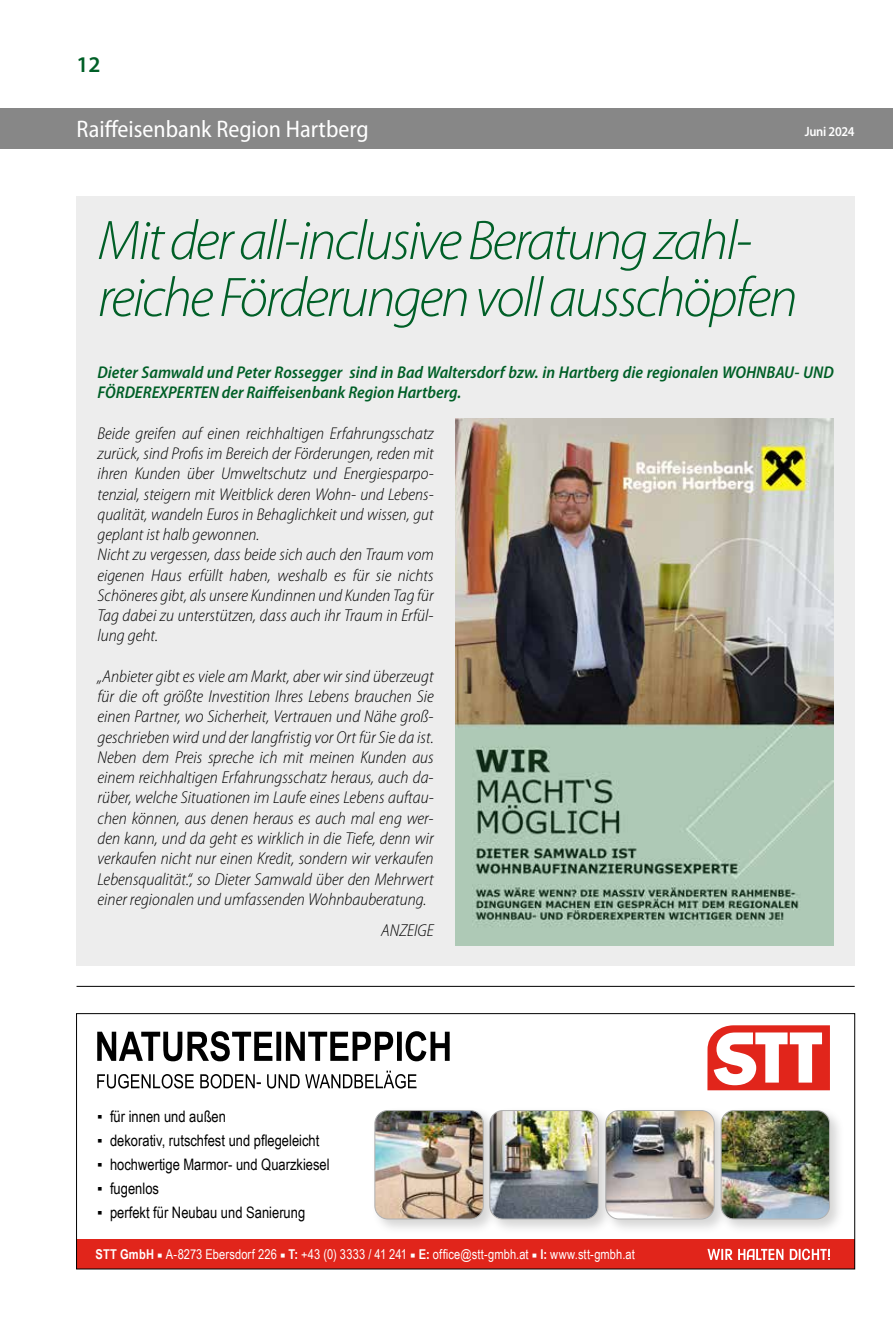
<style>
.page{position:relative;width:893px;height:1327px;background:#fff}
.page>*{position:absolute;margin:0;border:0;box-sizing:border-box;transform-origin:0 0}
.t1{font:italic 300 56.25px/57px "Myriad Pro";letter-spacing:-.04em;color:#005f27}
.t2{font:semi-condensed 24px "Myriad Pro";color:#fff}
.t3{font:600 22.5px "Myriad Pro";color:#005f27}
.t4{font:italic 300 semi-condensed 17.25px/20.2px "Myriad Pro";color:#000}
.t5{font:italic 300 semi-condensed 17.1px/20.2px "Myriad Pro";color:#000}
.t6{font:italic 600 semi-condensed 17.1px/20.2px "Myriad Pro";color:#005f27}
.t7{font:15.75px "Arial Narrow";color:#000}
.t8{font:13.5px "Arial Narrow";letter-spacing:.01em;color:#fff}
.t9{font:600 13.5px "Myriad Pro";letter-spacing:-.02em;color:#fff;scale:.93 1}
.s1{font-weight:700}
.s2{font-family:"Minion Pro"}
</style>
<div class="page">
<div style="left:0;top:108px;width:893px;height:41px;background:#878787"></div>
<div style="left:77px;top:196px;width:778px;height:769px;background:#ededed"></div>
<img style="left:455px;top:418px;width:378px;height:527px">
<hr style="left:77px;top:986px;width:778px;height:1px;background:#000">
<div style="left:602px;top:1107px;width:128px;height:127px;background:#575756;opacity:.25"></div>
<img style="left:614px;top:1110px;width:100px;height:108px">
<div style="left:605px;top:1110px;width:110px;height:109px;border:1px solid #b0b0b0;border-radius:13px"></div>
<div style="left:718px;top:1107px;width:127px;height:127px;background:#575756;opacity:.25"></div>
<img style="left:721px;top:1110px;width:108px;height:109px">
<div style="left:721px;top:1110px;width:109px;height:109px;border:1px solid #b0b0b0;border-radius:13px"></div>
<div style="left:486px;top:1107px;width:128px;height:127px;background:#575756;opacity:.25"></div>
<img style="left:499px;top:1110px;width:99px;height:109px">
<div style="left:489px;top:1110px;width:110px;height:109px;border:1px solid #b0b0b0;border-radius:13px"></div>
<div style="left:371px;top:1107px;width:128px;height:127px;background:#575756;opacity:.25"></div>
<img style="left:375px;top:1110px;width:108px;height:109px">
<div style="left:374px;top:1110px;width:110px;height:109px;border:1px solid #b0b0b0;border-radius:13px"></div>
<svg style="left:707px;top:1025px;width:123px;height:65px"></svg>
<div style="left:77px;top:1239px;width:778px;height:30px;background:#e1251b"></div>
<svg style="left:707px;top:1248px;width:123px;height:12px"></svg>
<svg style="left:97px;top:1031px;width:353px;height:30px"></svg>
<svg style="left:97px;top:1070px;width:320px;height:18px"></svg>
<div style="left:76px;top:1013px;width:779px;height:256px;border:1px solid #000"></div>
<h3 class="t3" style="left:77px;top:50px;width:26px">12</h3>
<h2 class="t2" style="left:77px;top:116px;width:294px">Raiffeisenbank Region Hartberg</h2>
<p class="t9" style="left:805px;top:123px;width:55px">Juni 2024</p>
<h1 class="t1" style="left:98px;top:213px;width:702px">Mit der all-inclusive Beratung zahl&shy;reiche Förderungen voll ausschöpfen</h1>
<p class="t6" style="left:98px;top:363px;width:738px">Dieter Samwald und Peter Rossegger sind in Bad Waltersdorf bzw. in Hartberg die regionalen WOHNBAU- UND<br>FÖRDEREXPERTEN der Raiffeisenbank Region Hartberg.</p>
<p class="t5" style="left:98px;top:423px;width:338px">Beide greifen auf einen reichhaltigen Erfahrungsschatz zurück, sind Profis im Bereich der Förderungen, reden mit ihren Kunden über Umweltschutz und Energiesparpo&shy;tenzial, steigern mit Weitblick deren Wohn- und Lebens&shy;qualität, wandeln Euros in Behaglichkeit und wissen, gut geplant ist halb gewonnen.<br>Nicht zu vergessen, dass beide sich auch den Traum vom eigenen Haus erfüllt haben, weshalb es für sie nichts Schöneres gibt, als unsere Kundinnen und Kunden Tag für</p>
<p class="t4" style="left:98px;top:606px;width:338px">Tag dabei zu unterstützen, dass auch ihr Traum in Erfül&shy;lung geht.</p>
<p class="t4" style="left:98px;top:666px;width:338px;text-align:justify">„Anbieter gibt es viele am Markt, aber wir sind überzeugt für die oft größte Investition Ihres Lebens brauchen Sie einen Partner, wo Sicherheit, Vertrauen und Nähe groß&shy;geschrieben wird und der langfristig vor Ort für Sie da ist.<br>Neben dem Preis spreche ich mit meinen Kunden aus einem reichhaltigen Erfahrungsschatz heraus, auch da&shy;rüber, welche Situationen im Laufe eines Lebens auftau&shy;chen können, aus denen heraus es auch mal eng wer&shy;den kann, und da geht es wirklich in die Tiefe, denn wir verkaufen nicht nur einen Kredit, sondern wir verkaufen Lebensqualität.“, so Dieter Samwald über den Mehrwert einer regionalen und umfassenden Wohnbauberatung.</p>
<p class="t4" style="left:381px;top:921px;width:54px">ANZEIGE</p>
<p class="t7" style="left:97px;top:1105px;width:130px">▪ für innen und außen</p>
<p class="t7" style="left:97px;top:1129px;width:224px">▪ dekorativ, rutschfest und pflegeleicht</p>
<p class="t7" style="left:97px;top:1153px;width:234px">▪ hochwertige Marmor- und Quarzkiesel</p>
<p class="t7" style="left:97px;top:1177px;width:63px">▪ fugenlos</p>
<p class="t7" style="left:97px;top:1201px;width:209px">▪ perfekt für Neubau und Sanierung</p>
<p class="t8" style="left:96px;top:1244px;width:541px"><span class="s1">STT GmbH</span> <span class="s2">■</span> A-8273 Ebersdorf 226 <span class="s2">■</span> <span class="s1">T:</span> +43 (0) 3333 / 41 241 <span class="s2">■</span> <span class="s1">E:</span> office@stt-gmbh.at <span class="s2">■</span> <span class="s1">I:</span> www.stt-gmbh.at</p>
</div>
